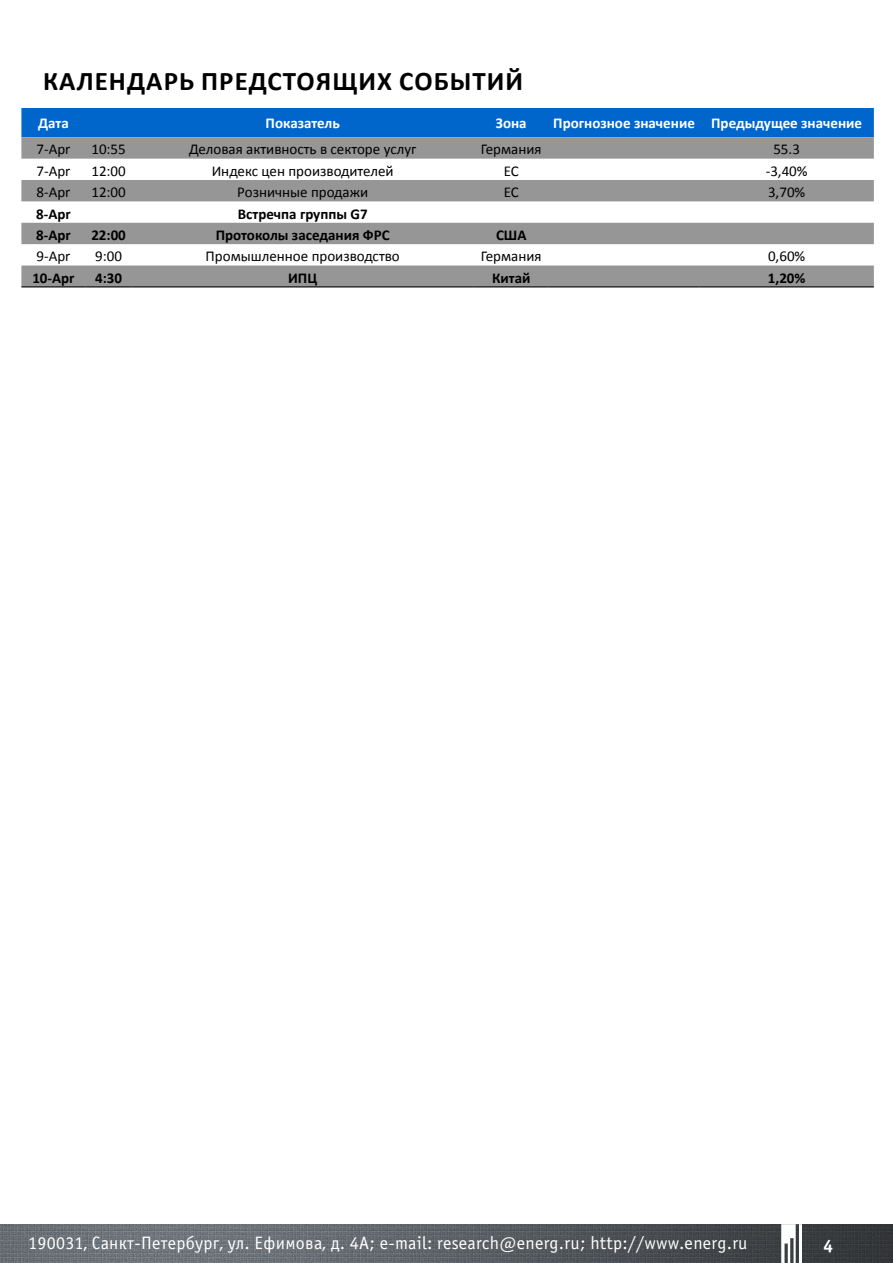
<style>
.page{position:relative;width:893px;height:1263px;background:#fff}
.page>*{position:absolute;margin:0;border:0;box-sizing:border-box;transform-origin:0 0}
.t1{font:700 27px "Calibri";color:#000}
.t2{font:18px "Officina Sans C";letter-spacing:.015em;color:#fff}
.t3{font:700 18px "Officina Sans C";color:#fff}
.t4{font:15px "Calibri";color:#000}
.t5{font:700 15px "Calibri";color:#000}
.t6{font:700 15px "Calibri";color:#fff}
</style>
<div class="page">
<img style="left:0;top:1224px;width:893px;height:39px">
<svg style="left:781px;top:1224px;width:21px;height:39px"></svg>
<div style="left:21px;top:108px;width:853px;height:29px;background:#06c"></div>
<svg style="left:21px;top:137px;width:853px;height:149px;fill:#969696"></svg>
<hr style="left:21px;top:286px;width:65px;height:1px;background:#000">
<hr style="left:86px;top:286px;width:46px;height:1px;background:#000">
<hr style="left:132px;top:286px;width:342px;height:1px;background:#000">
<hr style="left:474px;top:286px;width:75px;height:1px;background:#000">
<hr style="left:549px;top:286px;width:150px;height:1px;background:#000">
<hr style="left:699px;top:286px;width:175px;height:1px;background:#000">
<h1 class="t1" style="left:43px;top:64px;width:34px">Календарь</h1>
<h1 class="t1" style="left:201px;top:64px;width:17px">предстоя</h1>
<h1 class="t1" style="left:332px;top:64px;width:86px">щих событий</h1>
<p class="t6" style="left:38px;top:114px;width:32px">Дата</p>
<p class="t6" style="left:266px;top:114px;width:76px">Показатель</p>
<p class="t6" style="left:496px;top:114px;width:32px">Зона</p>
<p class="t6" style="left:553px;top:114px;width:310px">Прогнозное значение Предыдущее значение</p>
<p class="t4" style="left:37px;top:140px;width:35px">7-Apr</p>
<p class="t4" style="left:91px;top:140px;width:36px">10:55</p>
<p class="t4" style="left:189px;top:140px;width:229px">Деловая активность в секторе услуг</p>
<p class="t4" style="left:481px;top:140px;width:62px">Германия</p>
<p class="t4" style="left:773px;top:140px;width:28px">55.3</p>
<p class="t4" style="left:36px;top:161px;width:35px">7-Apr</p>
<p class="t4" style="left:91px;top:161px;width:36px">12:00</p>
<p class="t4" style="left:212px;top:161px;width:184px">Индекс цен производителей</p>
<p class="t4" style="left:504px;top:161px;width:16px">ЕС</p>
<p class="t4" style="left:766px;top:161px;width:43px">-3,40%</p>
<p class="t4" style="left:36px;top:183px;width:35px">8-Apr</p>
<p class="t4" style="left:91px;top:183px;width:36px">12:00</p>
<p class="t4" style="left:237px;top:183px;width:132px">Розничные продажи</p>
<p class="t4" style="left:504px;top:183px;width:16px">ЕС</p>
<p class="t4" style="left:768px;top:183px;width:39px">3,70%</p>
<p class="t5" style="left:36px;top:204px;width:36px">8-Apr</p>
<p class="t5" style="left:238px;top:204px;width:131px">Встречпа группы G7</p>
<p class="t5" style="left:36px;top:225px;width:36px">8-Apr</p>
<p class="t5" style="left:91px;top:225px;width:36px">22:00</p>
<p class="t5" style="left:216px;top:225px;width:175px">Протоколы заседания ФРС</p>
<p class="t5" style="left:496px;top:225px;width:32px">США</p>
<p class="t4" style="left:37px;top:247px;width:35px">9-Apr</p>
<p class="t4" style="left:95px;top:247px;width:28px">9:00</p>
<p class="t4" style="left:206px;top:247px;width:196px">Промышленное производство</p>
<p class="t4" style="left:481px;top:247px;width:62px">Германия</p>
<p class="t4" style="left:768px;top:247px;width:39px">0,60%</p>
<p class="t5" style="left:32px;top:268px;width:44px">10-Apr</p>
<p class="t5" style="left:95px;top:268px;width:28px">4:30</p>
<p class="t5" style="left:288px;top:268px;width:31px">ИПЦ</p>
<p class="t5" style="left:492px;top:268px;width:40px">Китай</p>
<p class="t5" style="left:768px;top:268px;width:39px">1,20%</p>
<p class="t2" style="left:28px;top:1233px;width:721px">190031, Санкт-Петербург, ул. Ефимова, д. 4А; e-mail: research@energ.ru; http://www.energ.ru</p>
<p class="t3" style="left:822px;top:1236px;width:12px">4</p>
<p class="t2" style="left:580px;top:1243px;width:172px">Bloomberg: ECBR &lt;GO&gt;</p>
</div>
